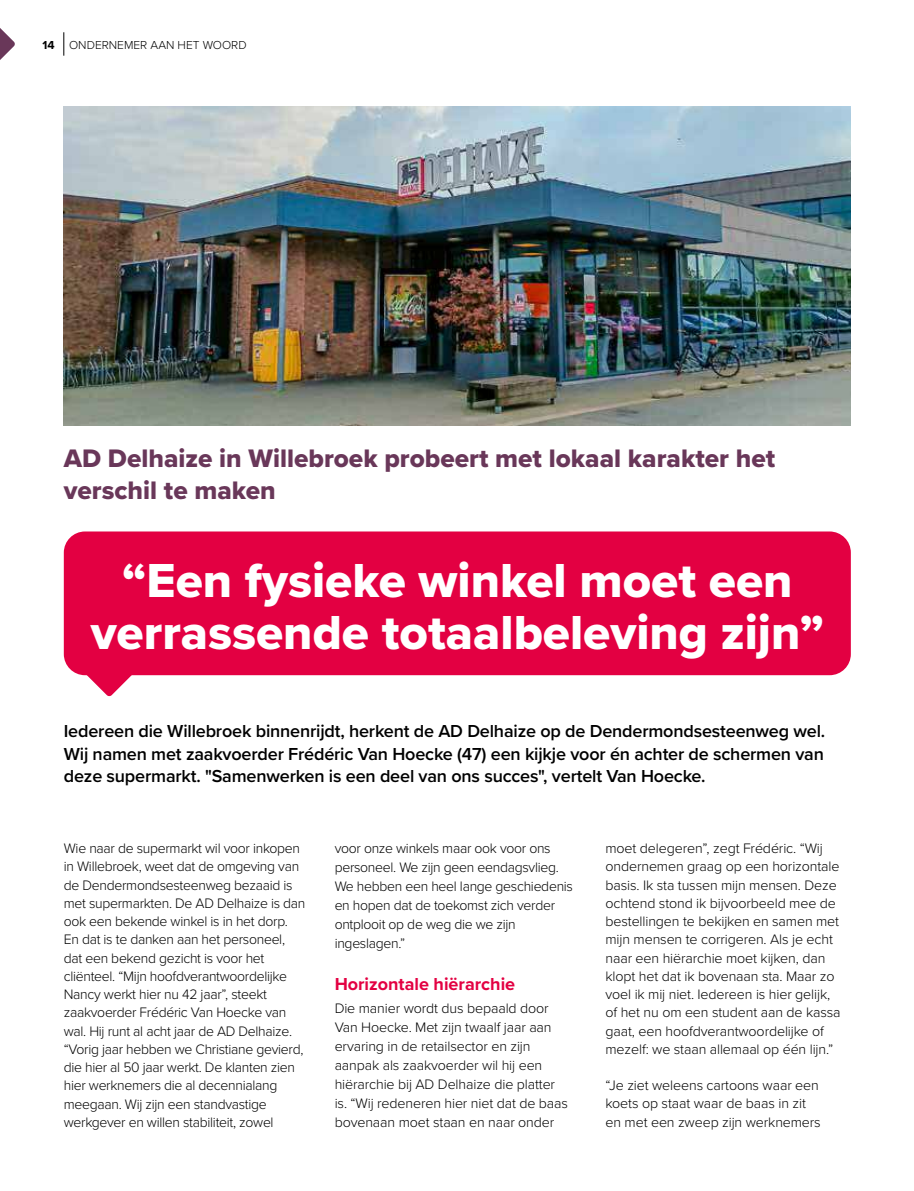
<style>
.page{position:relative;width:914px;height:1191px;background:#fff}
.page>*{position:absolute;margin:0;border:0;box-sizing:border-box;transform-origin:0 0}
.t1{font:49.5px/52.5px "Proxima Nova Extrabld";color:#fff;text-align:center}
.t2{font:26.25px/31.5px "Proxima Nova Extrabld";color:#693759}
.t3{font:600 18px/22.5px "Proxima Nova";letter-spacing:-.01em;color:#000;text-align:justify}
.t4{font:700 18px "Proxima Nova";color:#e30042}
.t5{font:300 14.25px/18.3px "Proxima Nova";letter-spacing:-.02em;color:#000}
.t6{font:300 12px "Proxima Nova";color:#000}
.s1{font-weight:700}
</style>
<div class="page">
<svg style="left:0;top:28px;width:15px;height:32px"></svg>
<svg style="left:63px;top:32px;width:1px;height:24px"></svg>
<img style="left:64px;top:106px;width:786px;height:319px">
<div style="left:64px;top:531px;width:786px;height:144px;background:#e30042;border-radius:21px"></div>
<svg style="left:71px;top:670px;width:76px;height:26px"></svg>
<p class="t6" style="left:42px;top:39px;width:206px"><span class="s1">14</span> ONDERNEMER AAN HET WOORD</p>
<h2 class="t2" style="left:64px;top:444px;width:713px">AD Delhaize in Willebroek probeert met lokaal karakter het verschil te maken</h2>
<h1 class="t1" style="left:91px;top:556px;width:734px">“Een fysieke winkel moet een verrassende totaalbeleving zijn”</h1>
<p class="t3" style="left:64px;top:721px;width:763px">Iedereen die Willebroek binnenrijdt, herkent de AD Delhaize op de Dendermondsesteenweg wel.<br>Wij namen met zaakvoerder Frédéric Van Hoecke (47) een kijkje voor én achter de schermen van deze supermarkt. "Samenwerken is een deel van ons succes", vertelt Van Hoecke.</p>
<p class="t5" style="left:64px;top:840px;width:243px">Wie naar de supermarkt wil voor inkopen in Willebroek, weet dat de omgeving van de Dendermondsesteenweg bezaaid is met supermarkten. De AD Delhaize is dan ook een bekende winkel is in het dorp.<br>En dat is te danken aan het personeel, dat een bekend gezicht is voor het cliënteel. “Mijn hoofdverantwoordelijke Nancy werkt hier nu 42 jaar”, steekt zaakvoerder Frédéric Van Hoecke van wal. Hij runt al acht jaar de AD Delhaize. “Vorig jaar hebben we Christiane gevierd, die hier al 50 jaar werkt. De klanten zien hier werknemers die al decennialang meegaan. Wij zijn een standvastige werkgever en willen stabiliteit, zowel</p>
<p class="t5" style="left:334px;top:839px;width:240px;line-height:19px">voor onze winkels maar ook voor ons personeel. We zijn geen eendagsvlieg.<br>We hebben een heel lange geschiedenis en hopen dat de toekomst zich verder ontplooit op de weg die we zijn ingeslagen.”</p>
<p class="t4" style="left:334px;top:975px;width:182px">Horizontale hiërarchie</p>
<p class="t5" style="left:334px;top:999px;width:235px;line-height:19px">Die manier wordt dus bepaald door Van Hoecke. Met zijn twaalf jaar aan ervaring in de retailsector en zijn aanpak als zaakvoerder wil hij een hiërarchie bij AD Delhaize die platter is. “Wij redeneren hier niet dat de baas bovenaan moet staan en naar onder</p>
<p class="t5" style="left:605px;top:840px;width:237px">moet delegeren”, zegt Frédéric. “Wij ondernemen graag op een horizontale basis. Ik sta tussen mijn mensen. Deze ochtend stond ik bijvoorbeeld mee de bestellingen te bekijken en samen met mijn mensen te corrigeren. Als je echt naar een hiërarchie moet kijken, dan klopt het dat ik bovenaan sta. Maar zo voel ik mij niet. Iedereen is hier gelijk, of het nu om een student aan de kassa gaat, een hoofdverantwoordelijke of mezelf: we staan allemaal op één lijn.”</p>
<p class="t5" style="left:605px;top:1077px;width:217px">“Je ziet weleens cartoons waar een koets op staat waar de baas in zit en met een zweep zijn werknemers</p>
</div>
